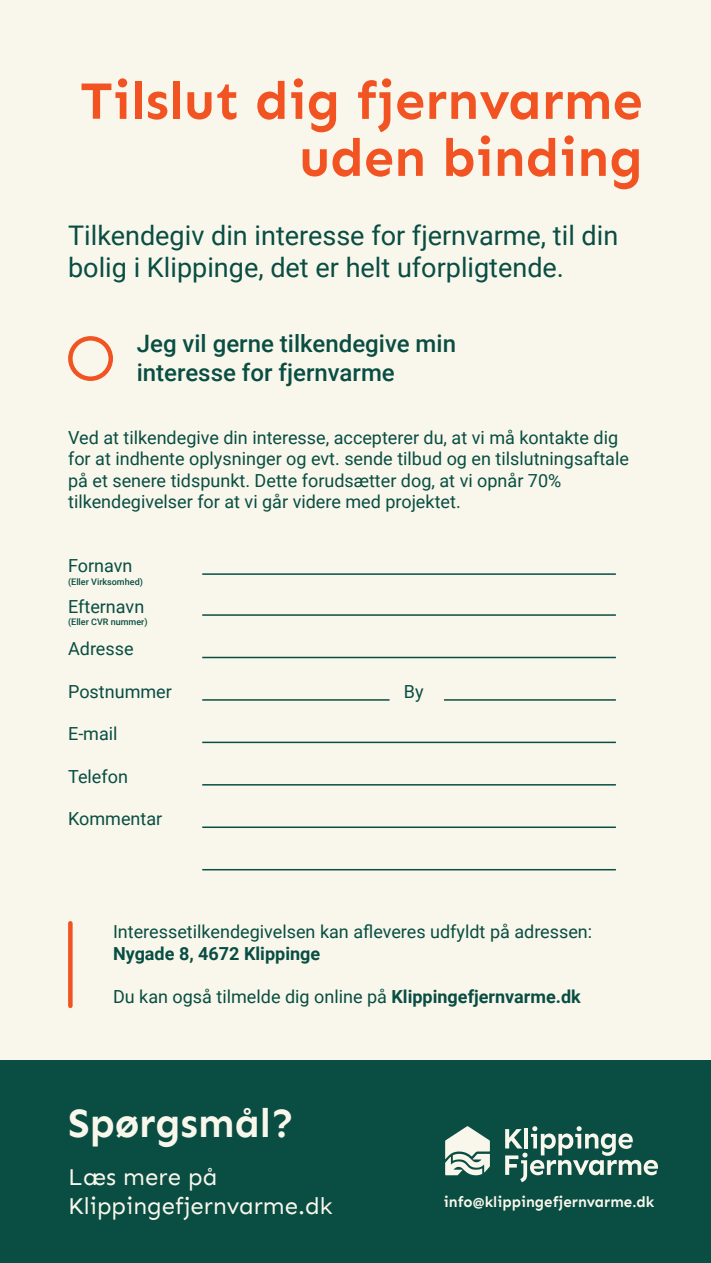
<style>
.page{position:relative;width:711px;height:1263px;background:#fff}
.page>*{position:absolute;margin:0;border:0;box-sizing:border-box;transform-origin:0 0}
.t1{font:700 54px "Sen";color:#f15422}
.t2{font:700 40.5px "Sen";color:#f9f7eb}
.t3{font:27px/32.4px "Roboto";color:#094d43}
.t4{font:500 24px/28.8px "Roboto";color:#094d43}
.t5{font:24px "Sen";color:#f9f7eb}
.t6{font:18px/21.6px "Roboto";color:#094d43}
.t7{font:700 18px "Roboto";color:#094d43}
.t8{font:700 15px "Sen";color:#f9f7eb}
.t9{font:500 9px "Roboto";color:#094d43}
.s1{font-weight:700}
</style>
<div class="page">
<div style="left:0;top:0;width:710px;height:1263px;background:#f9f7eb"></div>
<div style="left:68px;top:336px;width:45px;height:45px;border:4px solid #f15422;border-radius:50%"></div>
<hr style="left:202px;top:573px;width:413px;height:2px;background:#094d43">
<hr style="left:202px;top:614px;width:413px;height:2px;background:#094d43">
<hr style="left:202px;top:657px;width:413px;height:1px;background:#094d43">
<hr style="left:202px;top:699px;width:187px;height:2px;background:#094d43">
<hr style="left:443px;top:699px;width:172px;height:2px;background:#094d43">
<hr style="left:202px;top:742px;width:413px;height:1px;background:#094d43">
<hr style="left:202px;top:784px;width:413px;height:1px;background:#094d43">
<hr style="left:202px;top:826px;width:413px;height:2px;background:#094d43">
<hr style="left:202px;top:869px;width:413px;height:1px;background:#094d43">
<div style="left:0;top:1060px;width:710px;height:203px;background:#094d43"></div>
<svg style="left:505px;top:1126px;width:152px;height:56px"></svg>
<svg style="left:445px;top:1126px;width:44px;height:49px"></svg>
<div style="left:68px;top:923px;width:5px;height:83px;background:#f15422"></div>
<p class="t1" style="left:80px;top:70px;width:564px">Tilslut dig fjernvarme</p>
<p class="t1" style="left:299px;top:127px;width:345px">uden binding</p>
<p class="t3" style="left:68px;top:218px;width:551px">Tilkendegiv din interesse for fjernvarme, til din bolig i Klippinge, det er helt uforpligtende.</p>
<p class="t4" style="left:137px;top:328px;width:320px">Jeg vil gerne tilkendegive min interesse for fjernvarme</p>
<p class="t6" style="left:68px;top:426px;width:562px">Ved at tilkendegive din interesse, accepterer du, at vi må kontakte dig for at indhente oplysninger og evt. sende tilbud og en tilslutningsaftale på et senere tidspunkt. Dette forudsætter dog, at vi opnår 70% tilkendegivelser for at vi går videre med projektet.</p>
<p class="t6" style="left:68px;top:554px;width:66px">Fornavn</p>
<p class="t9" style="left:68px;top:575px;width:76px">(Eller Virksomhed)</p>
<p class="t9" style="left:68px;top:615px;width:81px">(Eller CVR nummer)</p>
<p class="t6" style="left:68px;top:595px;width:78px">Efternavn</p>
<p class="t6" style="left:68px;top:637px;width:67px">Adresse</p>
<p class="t6" style="left:68px;top:680px;width:105px">Postnummer</p>
<p class="t6" style="left:403px;top:680px;width:21px">By</p>
<p class="t6" style="left:68px;top:722px;width:51px">E-mail</p>
<p class="t6" style="left:68px;top:765px;width:61px">Telefon</p>
<p class="t6" style="left:68px;top:807px;width:96px">Kommentar</p>
<p class="t6" style="left:113px;top:920px;width:480px">Interessetilkendegivelsen kan afleveres udfyldt på adressen:</p>
<p class="t7" style="left:113px;top:941px;width:209px">Nygade 8, 4672 Klippinge</p>
<p class="t6" style="left:113px;top:985px;width:469px">Du kan også tilmelde dig online på <span class="s1">Klippingefjernvarme.dk</span></p>
<p class="t2" style="left:68px;top:1100px;width:227px">Spørgsmål?</p>
<p class="t5" style="left:68px;top:1163px;width:150px">Læs mere på</p>
<p class="t5" style="left:68px;top:1192px;width:266px">Klippingefjernvarme.dk</p>
<p class="t8" style="left:443px;top:1193px;width:212px">info@klippingefjernvarme.dk</p>
</div>
